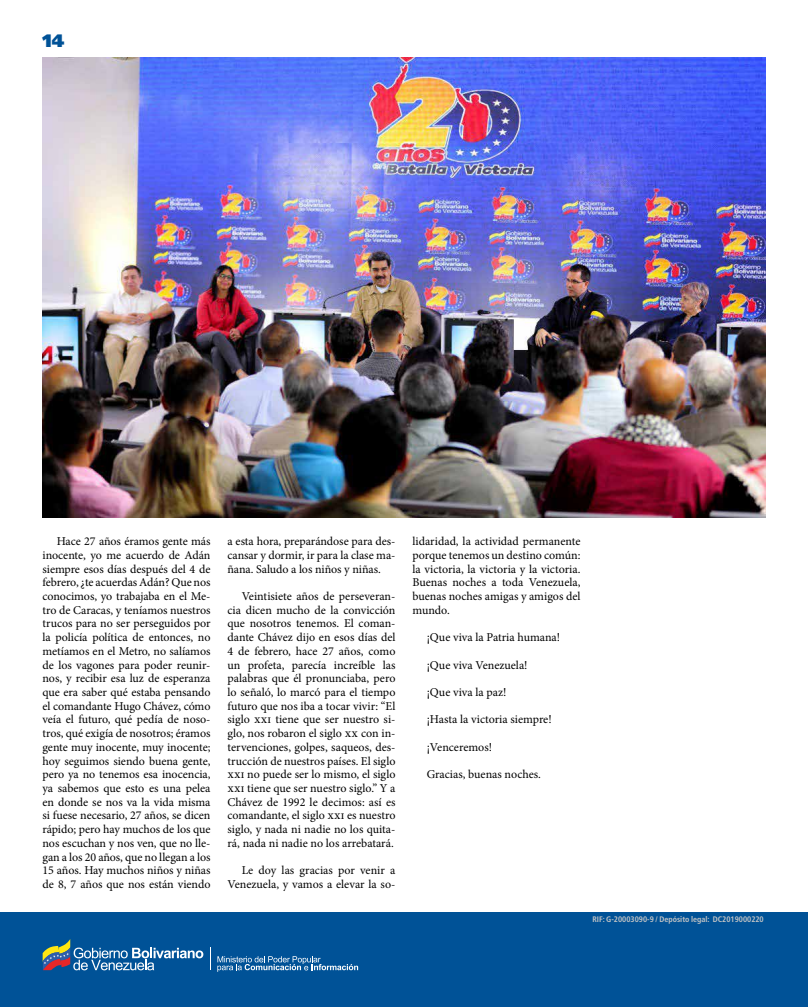
<style>
.page{position:relative;width:808px;height:1007px;background:#fff}
.page>*{position:absolute;margin:0;border:0;box-sizing:border-box;transform-origin:0 0}
.t1{font:900 18px "Frutiger LT Std";color:#005297}
.t2{font:12px/13.7px "Minion Pro";letter-spacing:-.005em;color:#000;text-align:justify}
.t3{font:700 condensed 8px "Frutiger LT Std";color:#c6c6c6}
</style>
<div class="page">
<hr style="left:43px;top:57px;width:722px;height:1px;background:#005297">
<div style="left:0;top:912px;width:808px;height:94px;background:#005297"></div>
<svg style="left:210px;top:947px;width:1px;height:22px"></svg>
<svg style="left:43px;top:939px;width:160px;height:31px"></svg>
<svg style="left:217px;top:956px;width:141px;height:15px"></svg>
<img style="left:43px;top:58px;width:722px;height:459px">
<h1 class="t1" style="left:43px;top:30px;width:24px">14</h1>
<p class="t2" style="left:43px;top:534px;width:169px;text-indent:14px">Hace 27 años éramos gente más inocente, yo me acuerdo de Adán siempre esos días después del 4 de febrero, ¿te acuerdas Adán? Que nos conocimos, yo trabajaba en el Me&shy;tro de Caracas, y teníamos nuestros trucos para no ser perseguidos por la policía política de entonces, no metíamos en el Metro, no salíamos de los vagones para poder reunir&shy;nos, y recibir esa luz de esperanza que era saber qué estaba pensando el comandante Hugo Chávez, cómo veía el futuro, qué pedía de noso&shy;tros, qué exigía de nosotros; éramos gente muy inocente, muy inocente; hoy seguimos siendo buena gente, pero ya no tenemos esa inocencia, ya sabemos que esto es una pelea en donde se nos va la vida misma si fuese necesario, 27 años, se dicen rápido; pero hay muchos de los que nos escuchan y nos ven, que no lle&shy;gan a los 20 años, que no llegan a los 15 años. Hay muchos niños y niñas de 8, 7 años que nos están viendo</p>
<p class="t2" style="left:227px;top:534px;width:169px">a esta hora, preparándose para des&shy;cansar y dormir, ir para la clase ma&shy;ñana. Saludo a los niños y niñas.</p>
<p class="t2" style="left:227px;top:589px;width:169px;text-indent:14px">Veintisiete años de perseveran&shy;cia dicen mucho de la convicción que nosotros tenemos. El coman&shy;dante Chávez dijo en esos días del 4 de febrero, hace 27 años, como un profeta, parecía increíble las palabras que él pronunciaba, pero lo señaló, lo marcó para el tiempo futuro que nos iba a tocar vivir: “El siglo xxi tiene que ser nuestro si&shy;glo, nos robaron el siglo xx con in&shy;tervenciones, golpes, saqueos, des&shy;trucción de nuestros países. El siglo xxi no puede ser lo mismo, el siglo xxi tiene que ser nuestro siglo.” Y a Chávez de 1992 le decimos: así es comandante, el siglo xxi es nuestro siglo, y nada ni nadie no los quita&shy;rá, nada ni nadie no los arrebatará.</p>
<p class="t2" style="left:227px;top:863px;width:169px;text-align:right">Le doy las gracias por venir a<br>Venezuela, y vamos a elevar la so-</p>
<p class="t2" style="left:412px;top:534px;width:169px">lidaridad, la actividad permanente porque tenemos un destino común: la victoria, la victoria y la victoria.<br>Buenas noches a toda Venezuela, buenas noches amigas y amigos del mundo.</p>
<p class="t2" style="left:427px;top:630px;width:135px">¡Que viva la Patria humana!</p>
<p class="t2" style="left:427px;top:658px;width:102px">¡Que viva Venezuela!</p>
<p class="t2" style="left:427px;top:685px;width:81px">¡Que viva la paz!</p>
<p class="t2" style="left:427px;top:712px;width:127px">¡Hasta la victoria siempre!</p>
<p class="t2" style="left:427px;top:740px;width:67px">¡Venceremos!</p>
<p class="t2" style="left:427px;top:767px;width:116px">Gracias, buenas noches.</p>
<p class="t3" style="left:592px;top:914px;width:173px">RIF: G-20003090-9 / Depósito legal: DC2019000220</p>
</div>
